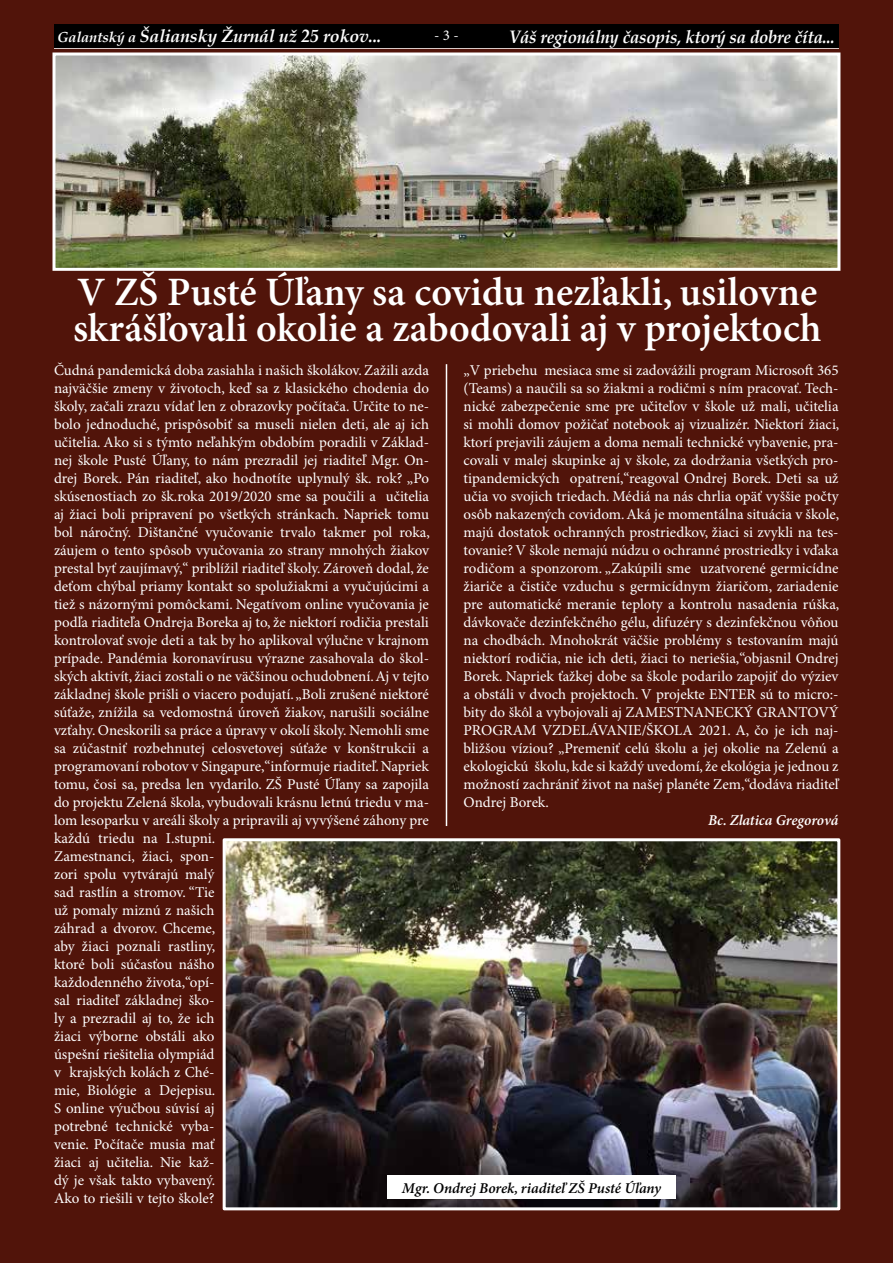
<style>
.page{position:relative;width:893px;height:1263px;background:#51140a}
.page>*{position:absolute;margin:0;border:0;box-sizing:border-box;transform-origin:0 0}
.t1{font:600 40.35px/36px "Minion Pro";color:#fff}
.t2{font:italic 700 18px "Book Antiqua";letter-spacing:-.01em;color:#fff;scale:.93 1}
.t3{font:italic 700 17.7px "Book Antiqua";letter-spacing:-.01em;color:#fff}
.t4{font:15px/18px "Minion Pro";color:#fff}
.t5{font:italic 600 15px "Minion Pro";letter-spacing:-.005em;color:#000}
.t6{font:italic 600 15px "Minion Pro";letter-spacing:-.005em;color:#fff}
.s1{font-size:14.55px}
</style>
<div class="page">
<img style="left:56px;top:56px;width:780px;height:211px">
<div style="left:52px;top:52px;width:788px;height:219px;border:3px solid #fff"></div>
<img style="left:227px;top:842px;width:609px;height:364px">
<div style="left:223px;top:838px;width:617px;height:372px;border:3px solid #fff"></div>
<div style="left:387px;top:1175px;width:289px;height:24px;background:#fff"></div>
<hr style="left:446px;top:364px;width:1px;height:462px;background:#fff">
<hr style="left:54px;top:47px;width:785px;height:2px;background:#fff">
<div style="left:54px;top:24px;width:785px;height:24px;background:#000"></div>
<p class="t3" style="left:57px;top:24px;width:326px"><span class="s1">Galantský a</span> Šaliansky Žurnál už 25 rokov...</p>
<p class="t4" style="left:434px;top:27px;width:26px">- 3 -</p>
<p class="t2" style="left:509px;top:24px;width:352px">Váš regionálny časopis, ktorý sa dobre číta...</p>
<h1 class="t1" style="left:73px;top:275px;width:750px">V ZŠ Pusté Úľany sa covidu nezľakli, usilovne skrášľovali okolie a zabodovali aj v projektoch</h1>
<p class="t4" style="left:54px;top:362px;width:377px">Čudná pandemická doba zasiahla i našich školákov. Zažili azda najväčšie zmeny v životoch, keď sa z klasického chodenia do školy, začali zrazu vídať len z obrazovky počítača. Určite to ne&shy;bolo jednoduché, prispôsobiť sa museli nielen deti, ale aj ich učitelia. Ako si s týmto neľahkým obdobím poradili v Základ&shy;nej škole Pusté Úľany, to nám prezradil jej riaditeľ Mgr. On&shy;drej Borek. Pán riaditeľ, ako hodnotíte uplynulý šk. rok? „Po skúsenostiach zo šk.roka 2019/2020 sme sa poučili a učitelia aj žiaci boli pripravení po všetkých stránkach. Napriek tomu bol náročný. Dištančné vyučovanie trvalo takmer pol roka, záujem o tento spôsob vyučovania zo strany mnohých žiakov prestal byť zaujímavý,“ priblížil riaditeľ školy. Zároveň dodal, že deťom chýbal priamy kontakt so spolužiakmi a vyučujúcimi a tiež s názornými pomôckami. Negatívom online vyučovania je podľa riaditeľa Ondreja Boreka aj to, že niektorí rodičia prestali kontrolovať svoje deti a tak by ho aplikoval výlučne v krajnom prípade. Pandémia koronavírusu výrazne zasahovala do škol&shy;ských aktivít, žiaci zostali o ne väčšinou ochudobnení. Aj v tejto základnej škole prišli o viacero podujatí. „Boli zrušené niektoré súťaže, znížila sa vedomostná úroveň žiakov, narušili sociálne vzťahy. Oneskorili sa práce a úpravy v okolí školy. Nemohli sme sa zúčastniť rozbehnutej celosvetovej súťaže v konštrukcii a programovaní robotov v Singapure,“informuje riaditeľ. Napriek tomu, čosi sa, predsa len vydarilo. ZŠ Pusté Úľany sa zapojila do projektu Zelená škola, vybudovali krásnu letnú triedu v ma&shy;lom lesoparku v areáli školy a pripravili aj vyvýšené záhony pre každú triedu na I.stupni.<br>Zamestnanci, žiaci, spon-<br>zori spolu vytvárajú malý<br>sad rastlín a stromov. “Tie<br>už pomaly miznú z našich<br>záhrad a dvorov. Chceme,<br>aby žiaci poznali rastliny,<br>ktoré boli súčasťou nášho<br>každodenného života,“opí-<br>sal riaditeľ základnej ško-<br>ly a prezradil aj to, že ich<br>žiaci výborne obstáli ako<br>úspešní riešitelia olympiád<br>v krajských kolách z Ché-<br>mie, Biológie a Dejepisu.<br>S online výučbou súvisí aj<br>potrebné technické vyba-<br>venie. Počítače musia mať<br>žiaci aj učitelia. Nie kaž-<br>dý je však takto vybavený.<br>Ako to riešili v tejto škole?</p>
<p class="t4" style="left:463px;top:362px;width:377px;text-align:justify">„V priebehu mesiaca sme si zadovážili program Microsoft 365 (Teams) a naučili sa so žiakmi a rodičmi s ním pracovať. Tech&shy;nické zabezpečenie sme pre učiteľov v škole už mali, učitelia si mohli domov požičať notebook aj vizualizér. Niektorí žiaci, ktorí prejavili záujem a doma nemali technické vybavenie, pra&shy;covali v malej skupinke aj v škole, za dodržania všetkých pro&shy;tipandemických opatrení,“reagoval Ondrej Borek. Deti sa už učia vo svojich triedach. Médiá na nás chrlia opäť vyššie počty osôb nakazených covidom. Aká je momentálna situácia v škole, majú dostatok ochranných prostriedkov, žiaci si zvykli na tes&shy;tovanie? V škole nemajú núdzu o ochranné prostriedky i vďaka rodičom a sponzorom. „Zakúpili sme uzatvorené germicídne žiariče a čističe vzduchu s germicídnym žiaričom, zariadenie pre automatické meranie teploty a kontrolu nasadenia rúška, dávkovače dezinfekčného gélu, difuzéry s dezinfekčnou vôňou na chodbách. Mnohokrát väčšie problémy s testovaním majú niektorí rodičia, nie ich deti, žiaci to neriešia,“objasnil Ondrej Borek. Napriek ťažkej dobe sa škole podarilo zapojiť do výziev a obstáli v dvoch projektoch. V projekte ENTER sú to micro:- bity do škôl a vybojovali aj ZAMESTNANECKÝ GRANTOVÝ PROGRAM VZDELÁVANIE/ŠKOLA 2021. A, čo je ich naj&shy;bližšou víziou? „Premeniť celú školu a jej okolie na Zelenú a ekologickú školu, kde si každý uvedomí, že ekológia je jednou z možností zachrániť život na našej planéte Zem,“dodáva riaditeľ Ondrej Borek.</p>
<p class="t6" style="left:708px;top:811px;width:132px">Bc. Zlatica Gregorová</p>
<p class="t5" style="left:402px;top:1179px;width:261px">Mgr. Ondrej Borek, riaditeľ ZŠ Pusté Úľany</p>
</div>
